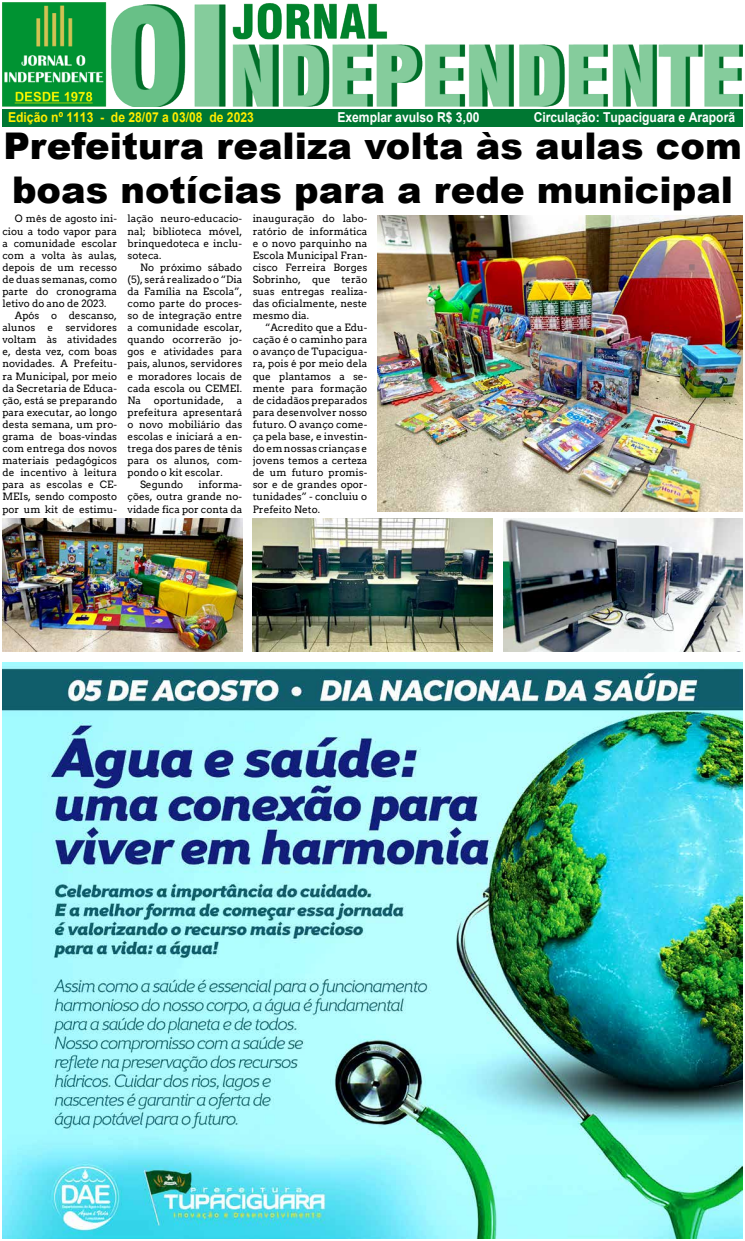
<style>
.page{position:relative;width:745px;height:1241px;background:#fff}
.page>*{position:absolute;margin:0;border:0;box-sizing:border-box;transform-origin:0 0}
.t1{font:900 36.75px/44.1px "Arial";color:#000}
.t2{font:700 13.65px "Arial";color:#fff;scale:.89 1}
.t3{font:700 13.65px "Arial";color:#ffed00;scale:.89 1}
.t4{font:10.06px/12.1px "Arvo";color:#000;text-align:justify}
</style>
<div class="page">
<img style="left:2px;top:2px;width:740px;height:104px">
<div style="left:2px;top:109px;width:740px;height:18px;background:#007732"></div>
<img style="left:2px;top:662px;width:740px;height:576px">
<img style="left:377px;top:216px;width:365px;height:295px">
<img style="left:252px;top:518px;width:240px;height:133px">
<img style="left:503px;top:518px;width:239px;height:133px">
<img style="left:2px;top:518px;width:240px;height:133px">
<h2 class="t3" style="left:8px;top:108px;width:277px">Edição nº 1113 - de 28/07 a 03/08 de 2023</h2>
<h2 class="t2" style="left:337px;top:108px;width:161px">Exemplar avulso R$ 3,00</h2>
<h2 class="t2" style="left:533px;top:107px;width:228px">Circulação: Tupaciguara e Araporã</h2>
<h1 class="t1" style="left:3px;top:124px;width:739px">Prefeitura realiza volta às aulas com boas notícias para a rede municipal</h1>
<p class="t4" style="left:127px;top:213px;width:116px">lação neuro-educacio&shy;nal; biblioteca móvel, brinquedoteca e inclu&shy;soteca.</p>
<p class="t4" style="left:127px;top:261px;width:116px;text-indent:12px">No próximo sábado (5), será realizado o “Dia da Família na Escola”, como parte do proces&shy;so de integração entre a comunidade escolar, quando ocorrerão jo&shy;gos e atividades para pais, alunos, servidores e moradores locais de cada escola ou CEMEI.<br>Na</p>
<p class="t4" style="left:2px;top:213px;width:116px;text-indent:12px">O mês de agosto ini&shy;ciou a todo vapor para a comunidade escolar com a volta às aulas, depois de um recesso de duas semanas, como parte do cronograma letivo do ano de 2023.</p>
<p class="t4" style="left:2px;top:309px;width:116px;text-indent:12px">Após o descanso, alunos e servidores voltam às atividades e, desta vez, com boas novidades. A Prefeitu&shy;ra Municipal, por meio da Secretaria de Educa&shy;ção, está se preparando para executar, ao longo desta semana, um pro&shy;grama de boas-vindas com entrega dos novos materiais pedagógicos de incentivo à leitura para as escolas e CE-MEIs, sendo composto por um kit de estimu-</p>
<p class="t4" style="left:252px;top:213px;width:116px">inauguração do labo&shy;ratório de informática e o novo parquinho na Escola Municipal Fran&shy;cisco Ferreira Borges Sobrinho, que terão suas entregas realiza&shy;das oficialmente, neste mesmo dia.</p>
<p class="t4" style="left:252px;top:321px;width:116px;text-indent:12px">“Acredito que a Edu&shy;cação é o caminho para o avanço de Tupacigua&shy;ra, pois é por meio dela que plantamos a se&shy;mente para formação de cidadãos preparados para desenvolver nosso futuro. O avanço come&shy;ça pela base, e investin&shy;do em nossas crianças e jovens temos a certeza de um futuro promis&shy;sor e de grandes opor&shy;tunidades” - concluiu o Prefeito Neto.</p>
<p class="t4" style="left:154px;top:394px;width:71px">oportunidade,</p>
<p class="t4" style="left:236px;top:394px;width:7px">a</p>
<p class="t4" style="left:127px;top:406px;width:116px">prefeitura apresentará</p>
<p class="t4" style="left:127px;top:418px;width:116px">o novo mobiliário das</p>
<p class="t4" style="left:127px;top:430px;width:116px">escolas e iniciará a en-</p>
<p class="t4" style="left:127px;top:442px;width:116px">trega dos pares de tênis</p>
<p class="t4" style="left:127px;top:454px;width:116px">para os alunos, com-</p>
<p class="t4" style="left:127px;top:466px;width:96px">pondo o kit escolar.</p>
<p class="t4" style="left:140px;top:478px;width:45px">Segundo</p>
<p class="t4" style="left:127px;top:478px;width:116px;text-indent:71px">informa&shy;ções, outra grande no&shy;vidade fica por conta da</p>
</div>
